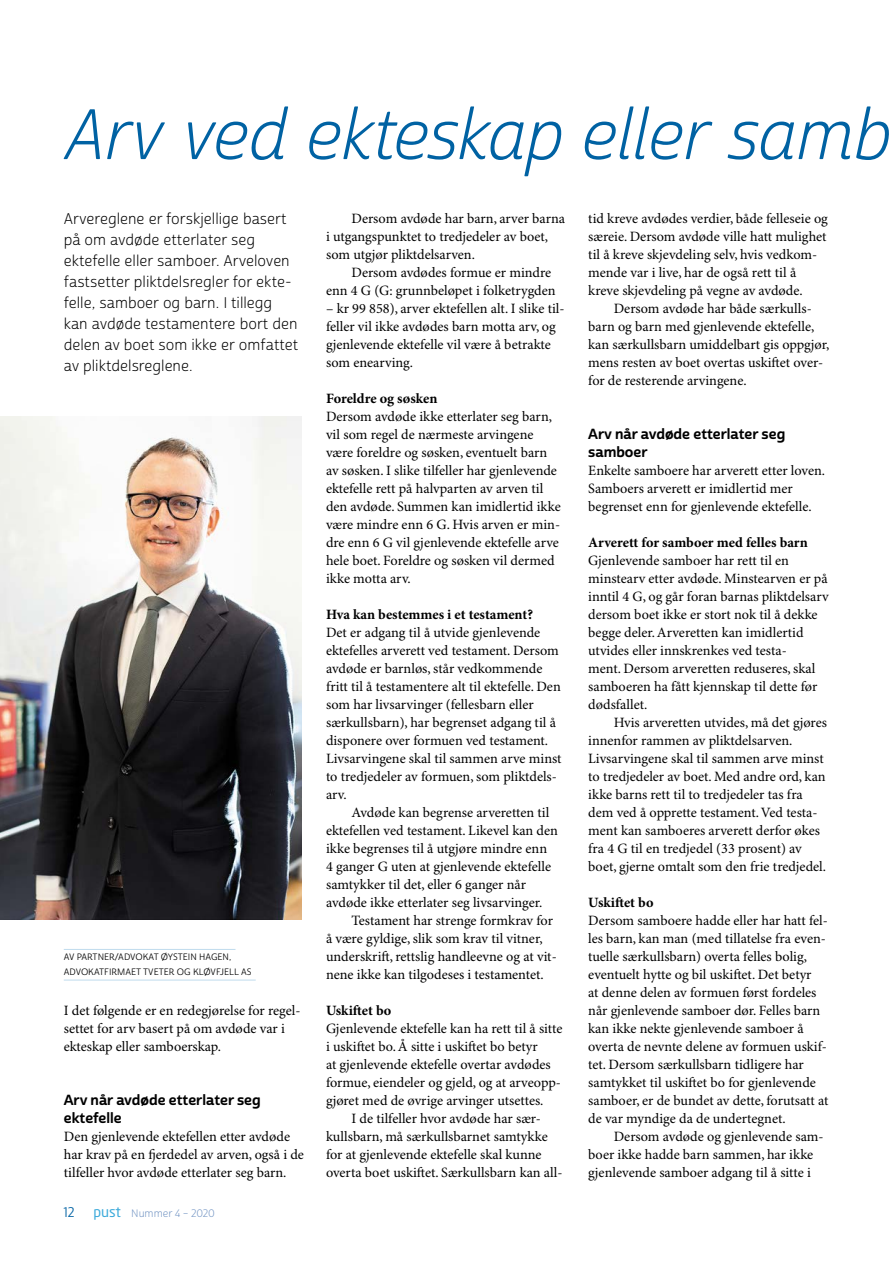
<style>
.page{position:relative;width:893px;height:1263px;background:#fff}
.page>*{position:absolute;margin:0;border:0;box-sizing:border-box;transform-origin:0 0}
.t1{font:69px "Cabrito Sans Nor Boo It";letter-spacing:-.015em;color:#0062a3}
.t2{font:15px/21px "Cabrito Sans Nor Boo";color:#000}
.t3{font:14.25px/18px "Minion Pro";color:#000}
.t4{font:700 14.25px "Minion Pro";color:#000}
.t5{font:14.25px/18px "Cabrito Sans Nor Bol";color:#000}
.t6{font:13.5px "Cabrito Sans Nor Reg";color:#0062a3}
.t7{font:10.5px "Cabrito Sans Nor Boo";color:#7294c3}
.t8{font:9px/15px "Cabrito Sans Nor Reg";color:#000}
.s1{font-family:"Neo Sans W1 G";font-size:14.25px;color:#3eabdb}
</style>
<div class="page">
<hr style="left:64px;top:949px;width:171px;height:1px;background:#bfdbed">
<hr style="left:64px;top:980px;width:192px;height:1px;background:#bfdbed">
<img style="left:0;top:417px;width:302px;height:502px">
<h1 class="t1" style="left:64px;top:93px;width:828px">Arv ved ekteskap eller samb</h1>
<p class="t2" style="left:64px;top:209px;width:236px">Arvereglene er forskjellige basert på om avdøde etterlater seg ektefelle eller samboer. Arveloven fastsetter pliktdelsregler for ekte&shy;felle, samboer og barn. I tillegg kan avdøde testamentere bort den delen av boet som ikke er omfattet av pliktdelsreglene.</p>
<p class="t3" style="left:588px;top:210px;width:241px">tid kreve avdødes verdier, både felleseie og særeie. Dersom avdøde ville hatt mulighet til å kreve skjevdeling selv, hvis vedkom&shy;mende var i live, har de også rett til å kreve skjevdeling på vegne av avdøde.</p>
<p class="t3" style="left:588px;top:300px;width:243px;text-indent:26px">Dersom avdøde har både særkulls&shy;barn og barn med gjenlevende ektefelle, kan særkullsbarn umiddelbart gis oppgjør, mens resten av boet overtas uskiftet over&shy;for de resterende arvingene.</p>
<p class="t5" style="left:588px;top:425px;width:198px">Arv når avdøde etterlater seg samboer</p>
<p class="t3" style="left:588px;top:462px;width:238px">Enkelte samboere har arverett etter loven.<br>Samboers arverett er imidlertid mer begrenset enn for gjenlevende ektefelle.</p>
<p class="t4" style="left:588px;top:534px;width:221px">Arverett for samboer med felles barn</p>
<p class="t3" style="left:588px;top:552px;width:242px">Gjenlevende samboer har rett til en minstearv etter avdøde. Minstearven er på inntil 4 G, og går foran barnas pliktdelsarv dersom boet ikke er stort nok til å dekke begge deler. Arveretten kan imidlertid utvides eller innskrenkes ved testa-<br>ment. Dersom arveretten reduseres, skal samboeren ha fått kjennskap til dette før dødsfallet.</p>
<p class="t3" style="left:588px;top:714px;width:240px;text-indent:26px">Hvis arveretten utvides, må det gjøres innenfor rammen av pliktdelsarven.<br>Livsarvingene skal til sammen arve minst to tredjedeler av boet. Med andre ord, kan ikke barns rett til to tredjedeler tas fra dem ved å opprette testament. Ved testa&shy;ment kan samboeres arverett derfor økes fra 4 G til en tredjedel (33 prosent) av boet, gjerne omtalt som den frie tredjedel.</p>
<p class="t4" style="left:588px;top:894px;width:67px">Uskiftet bo</p>
<p class="t3" style="left:588px;top:912px;width:242px">Dersom samboere hadde eller har hatt fel&shy;les barn, kan man (med tillatelse fra even&shy;tuelle særkullsbarn) overta felles bolig, eventuelt hytte og bil uskiftet. Det betyr<br>at denne delen av formuen først fordeles når gjenlevende samboer dør. Felles barn kan ikke nekte gjenlevende samboer å overta de nevnte delene av formuen uskif&shy;tet. Dersom særkullsbarn tidligere har samtykket til uskiftet bo for gjenlevende samboer, er de bundet av dette, forutsatt at de var myndige da de undertegnet.</p>
<p class="t3" style="left:588px;top:1128px;width:237px;text-indent:26px">Dersom avdøde og gjenlevende sam&shy;boer ikke hadde barn sammen, har ikke gjenlevende samboer adgang til å sitte i</p>
<p class="t3" style="left:326px;top:210px;width:241px;text-indent:26px">Dersom avdøde har barn, arver barna i utgangspunktet to tredjedeler av boet, som utgjør pliktdelsarven.</p>
<p class="t3" style="left:326px;top:264px;width:231px;text-indent:26px">Dersom avdødes formue er mindre enn 4 G (G: grunnbeløpet i folketrygden</p>
<p class="t3" style="left:326px;top:300px;width:240px">– kr 99 858), arver ektefellen alt. I slike til&shy;feller vil ikke avdødes barn motta arv, og gjenlevende ektefelle vil være å betrakte som enearving.</p>
<p class="t4" style="left:326px;top:390px;width:113px">Foreldre og søsken</p>
<p class="t3" style="left:326px;top:408px;width:236px">Dersom avdøde ikke etterlater seg barn, vil som regel de nærmeste arvingene være foreldre og søsken, eventuelt barn av søsken. I slike tilfeller har gjenlevende ektefelle rett på halvparten av arven til den avdøde. Summen kan imidlertid ikke være mindre enn 6 G. Hvis arven er min&shy;dre enn 6 G vil gjenlevende ektefelle arve hele boet. Foreldre og søsken vil dermed ikke motta arv.</p>
<p class="t4" style="left:326px;top:606px;width:209px">Hva kan bestemmes i et testament?</p>
<p class="t3" style="left:326px;top:624px;width:237px">Det er adgang til å utvide gjenlevende ektefelles arverett ved testament. Dersom avdøde er barnløs, står vedkommende fritt til å testamentere alt til ektefelle. Den som har livsarvinger (fellesbarn eller særkullsbarn), har begrenset adgang til å disponere over formuen ved testament.<br>Livsarvingene skal til sammen arve minst to tredjedeler av formuen, som pliktdels&shy;arv.</p>
<p class="t3" style="left:326px;top:804px;width:233px;text-indent:26px">Avdøde kan begrense arveretten til ektefellen ved testament. Likevel kan den ikke begrenses til å utgjøre mindre enn<br>4 ganger G uten at gjenlevende ektefelle samtykker til det, eller 6 ganger når avdøde ikke etterlater seg livsarvinger.</p>
<p class="t3" style="left:326px;top:912px;width:232px;text-indent:26px">Testament har strenge formkrav for å være gyldige, slik som krav til vitner, underskrift, rettslig handleevne og at vit&shy;nene ikke kan tilgodeses i testamentet.</p>
<p class="t4" style="left:326px;top:1002px;width:67px">Uskiftet bo</p>
<p class="t3" style="left:326px;top:1020px;width:238px">Gjenlevende ektefelle kan ha rett til å sitte</p>
<p class="t3" style="left:326px;top:1038px;width:213px">i uskiftet bo. Å sitte i uskiftet bo betyr</p>
<p class="t3" style="left:326px;top:1056px;width:226px">at gjenlevende ektefelle overtar avdødes</p>
<p class="t3" style="left:326px;top:1074px;width:236px">formue, eiendeler og gjeld, og at arveopp-</p>
<p class="t3" style="left:326px;top:1092px;width:219px">gjøret med de øvrige arvinger utsettes.</p>
<p class="t3" style="left:352px;top:1110px;width:191px">I de tilfeller hvor avdøde har sær-</p>
<p class="t3" style="left:326px;top:1128px;width:223px">kullsbarn, må særkullsbarnet samtykke</p>
<p class="t3" style="left:326px;top:1146px;width:217px">for at gjenlevende ektefelle skal kunne</p>
<p class="t3" style="left:326px;top:1164px;width:238px">overta boet uskiftet. Særkullsbarn kan all-</p>
<p class="t8" style="left:64px;top:950px;width:189px">AV PARTNER/ADVOKAT ØYSTEIN HAGEN,<br>ADVOKATFIRMAET TVETER OG KLØVFJELL AS</p>
<p class="t3" style="left:64px;top:1002px;width:238px">I det følgende er en redegjørelse for regel&shy;settet for arv basert på om avdøde var i ekteskap eller samboerskap.</p>
<p class="t5" style="left:64px;top:1091px;width:198px">Arv når avdøde etterlater seg ektefelle</p>
<p class="t3" style="left:64px;top:1128px;width:242px">Den gjenlevende ektefellen etter avdøde har krav på en fjerdedel av arven, også i de tilfeller hvor avdøde etterlater seg barn.</p>
<p class="t6" style="left:64px;top:1204px;width:12px">12</p>
<p class="t7" style="left:94px;top:1206px;width:123px"><span class="s1">pust</span> Nummer 4 – 2020</p>
</div>
